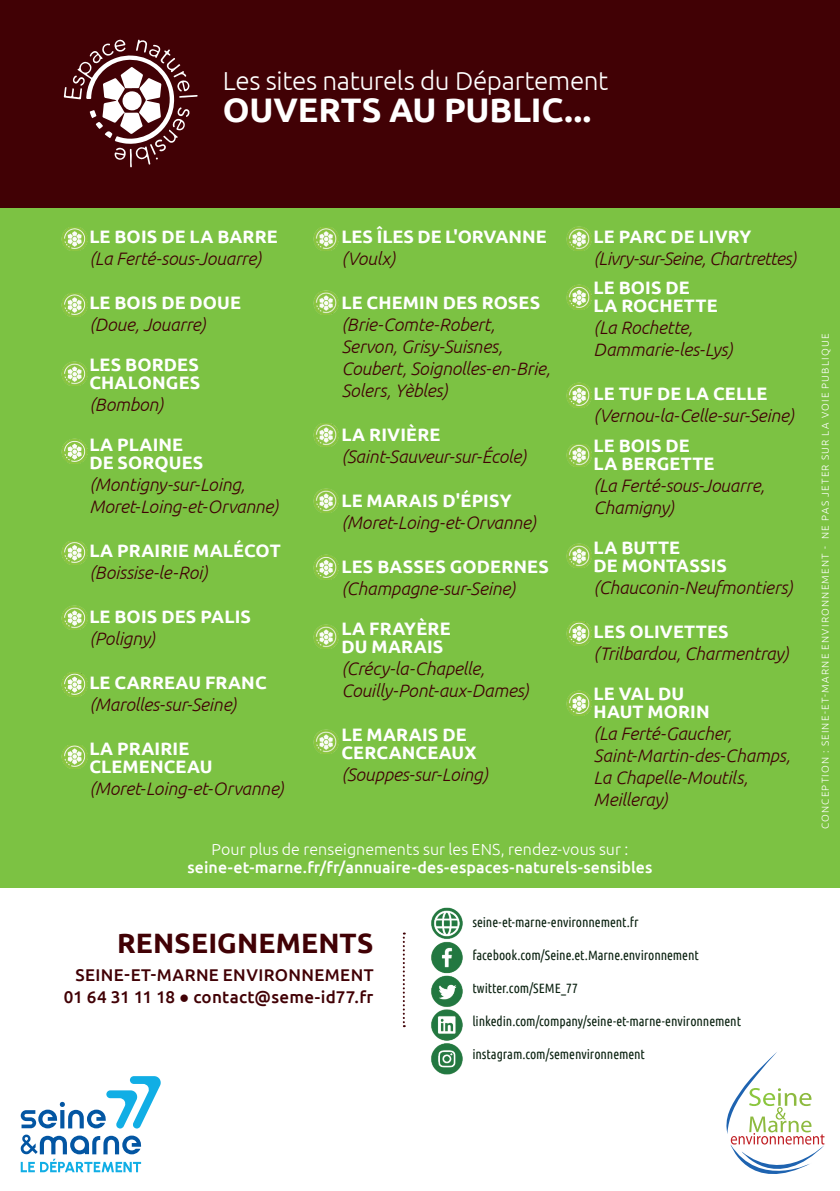
<style>
.page{position:relative;width:840px;height:1191px;background:#fff}
.page>*{position:absolute;margin:0;border:0;box-sizing:border-box;transform-origin:0 0}
.t1{font:700 34px "Ubuntu";letter-spacing:-.005em;color:#fff}
.t2{font:700 28px "Ubuntu";letter-spacing:.005em;color:#410105}
.t3{font:300 26px "Ubuntu";letter-spacing:-.015em;color:#fff}
.t4{font:italic 300 18px/22px "Ubuntu";letter-spacing:-.01em;color:#410105}
.t5{font:700 18px/18px "Ubuntu";letter-spacing:.005em;color:#fff}
.t6{font:italic 300 18px "Ubuntu";letter-spacing:-.03em;color:#410105}
.t7{font:500 17px/22px "Ubuntu";letter-spacing:.02em;color:#410105;text-align:right}
.t8{font:500 16px "Ubuntu";letter-spacing:.005em;color:#fff}
.t9{font:300 16px "Ubuntu";letter-spacing:.005em;color:#fff}
.t10{font:13.6px "Ubuntu Condensed";letter-spacing:-.005em;color:#0c2312}
.t11{font:300 10px "Ubuntu";letter-spacing:.125em;color:#fff}
.s1{font-family:"Verdana";font-weight:700}
</style>
<div class="page">
<div style="left:0;top:196px;width:839px;height:692px;background:#7cc243"></div>
<div style="left:0;top:0;width:839px;height:207px;background:#410105"></div>
<img style="left:61px;top:227px;width:27px;height:24px">
<img style="left:313px;top:227px;width:26px;height:24px">
<img style="left:566px;top:382px;width:26px;height:25px">
<img style="left:566px;top:444px;width:26px;height:23px">
<img style="left:566px;top:622px;width:26px;height:23px">
<img style="left:566px;top:543px;width:26px;height:24px">
<img style="left:566px;top:690px;width:26px;height:25px">
<img style="left:566px;top:226px;width:26px;height:25px">
<img style="left:566px;top:284px;width:26px;height:25px">
<img style="left:313px;top:290px;width:26px;height:25px">
<img style="left:313px;top:423px;width:26px;height:23px">
<img style="left:313px;top:488px;width:26px;height:25px">
<img style="left:313px;top:554px;width:26px;height:25px">
<img style="left:313px;top:624px;width:26px;height:24px">
<img style="left:313px;top:729px;width:26px;height:24px">
<img style="left:61px;top:293px;width:27px;height:23px">
<img style="left:61px;top:361px;width:27px;height:25px">
<img style="left:61px;top:438px;width:27px;height:25px">
<img style="left:61px;top:541px;width:27px;height:23px">
<img style="left:61px;top:605px;width:27px;height:24px">
<img style="left:61px;top:673px;width:27px;height:23px">
<img style="left:61px;top:746px;width:27px;height:22px">
<svg style="left:402px;top:932px;width:2px;height:95px"></svg>
<svg style="left:64px;top:39px;width:133px;height:128px"></svg>
<img style="left:431px;top:907px;width:32px;height:168px">
<svg style="left:726px;top:1052px;width:99px;height:122px"></svg>
<svg style="left:20px;top:1076px;width:141px;height:97px"></svg>
<h3 class="t3" style="left:223px;top:65px;width:387px">Les sites naturels du Département</h3>
<h1 class="t1" style="left:223px;top:89px;width:369px">OUVERTS AU PUBLIC...</h1>
<p class="t5" style="left:89px;top:227px;width:190px">LE BOIS DE LA BARRE</p>
<p class="t4" style="left:89px;top:247px;width:173px">(La Ferté-sous-Jouarre)</p>
<p class="t5" style="left:89px;top:293px;width:153px">LE BOIS DE DOUE</p>
<p class="t4" style="left:89px;top:313px;width:118px">(Doue, Jouarre)</p>
<p class="t5" style="left:89px;top:355px;width:112px">LES BORDES<br>CHALONGES</p>
<p class="t4" style="left:89px;top:393px;width:75px">(Bombon)</p>
<p class="t5" style="left:89px;top:435px;width:115px">LA PLAINE<br>DE SORQUES</p>
<p class="t4" style="left:89px;top:473px;width:190px">(Montigny-sur-Loing,<br>Moret-Loing-et-Orvanne)</p>
<p class="t5" style="left:89px;top:541px;width:193px">LA PRAIRIE MALÉCOT</p>
<p class="t4" style="left:89px;top:561px;width:119px">(Boissise-le-Roi)</p>
<p class="t5" style="left:89px;top:607px;width:163px">LE BOIS DES PALIS</p>
<p class="t4" style="left:89px;top:627px;width:67px">(Poligny)</p>
<p class="t5" style="left:89px;top:673px;width:179px">LE CARREAU FRANC</p>
<p class="t4" style="left:89px;top:693px;width:148px">(Marolles-sur-Seine)</p>
<p class="t5" style="left:89px;top:739px;width:125px">LA PRAIRIE<br>CLEMENCEAU</p>
<p class="t4" style="left:89px;top:777px;width:196px">(Moret-Loing-et-Orvanne)</p>
<p class="t5" style="left:341px;top:227px;width:206px">LES ÎLES DE L'ORVANNE</p>
<p class="t4" style="left:341px;top:247px;width:55px">(Voulx)</p>
<p class="t5" style="left:341px;top:293px;width:200px">LE CHEMIN DES ROSES</p>
<p class="t4" style="left:341px;top:313px;width:210px">(Brie-Comte-Robert,<br>Servon, Grisy-Suisnes,<br>Coubert, Soignolles-en-Brie,<br>Solers, Yèbles)</p>
<p class="t5" style="left:341px;top:425px;width:100px">LA RIVIÈRE</p>
<p class="t4" style="left:341px;top:445px;width:186px">(Saint-Sauveur-sur-École)</p>
<p class="t5" style="left:341px;top:491px;width:172px">LE MARAIS D'ÉPISY</p>
<p class="t4" style="left:341px;top:511px;width:196px">(Moret-Loing-et-Orvanne)</p>
<p class="t5" style="left:341px;top:557px;width:209px">LES BASSES GODERNES</p>
<p class="t4" style="left:341px;top:577px;width:175px">(Champagne-sur-Seine)</p>
<p class="t5" style="left:341px;top:619px;width:110px">LA FRAYÈRE<br>DU MARAIS</p>
<p class="t4" style="left:341px;top:657px;width:189px">(Crécy-la-Chapelle,<br>Couilly-Pont-aux-Dames)</p>
<p class="t5" style="left:341px;top:725px;width:136px">LE MARAIS DE<br>CERCANCEAUX</p>
<p class="t4" style="left:341px;top:763px;width:148px">(Souppes-sur-Loing)</p>
<p class="t5" style="left:593px;top:227px;width:159px">LE PARC DE LIVRY</p>
<p class="t6" style="left:593px;top:248px;width:204px">(Livry-sur-Seine, Chartrettes)</p>
<p class="t5" style="left:593px;top:279px;width:125px">LE BOIS DE<br>LA ROCHETTE</p>
<p class="t4" style="left:593px;top:316px;width:140px">(La Rochette,<br>Dammarie-les-Lys)</p>
<p class="t5" style="left:593px;top:385px;width:175px">LE TUF DE LA CELLE</p>
<p class="t4" style="left:593px;top:404px;width:202px">(Vernou-la-Celle-sur-Seine)</p>
<p class="t5" style="left:593px;top:436px;width:122px">LE BOIS DE<br>LA BERGETTE</p>
<p class="t4" style="left:593px;top:474px;width:173px">(La Ferté-sous-Jouarre,<br>Chamigny)</p>
<p class="t5" style="left:593px;top:538px;width:135px">LA BUTTE<br>DE MONTASSIS</p>
<p class="t4" style="left:593px;top:576px;width:200px">(Chauconin-Neufmontiers)</p>
<p class="t5" style="left:593px;top:622px;width:137px">LES OLIVETTES</p>
<p class="t4" style="left:593px;top:642px;width:196px">(Trilbardou, Charmentray)</p>
<p class="t5" style="left:593px;top:684px;width:118px">LE VAL DU<br>HAUT MORIN</p>
<p class="t4" style="left:593px;top:722px;width:198px">(La Ferté-Gaucher,<br>Saint-Martin-des-Champs,<br>La Chapelle-Moutils,<br>Meilleray)</p>
<p class="t9" style="left:211px;top:840px;width:418px">Pour plus de renseignements sur les ENS, rendez-vous sur :</p>
<p class="t8" style="left:187px;top:857px;width:466px">seine-et-marne.fr/fr/annuaire-des-espaces-naturels-sensibles</p>
<h2 class="t2" style="left:117px;top:926px;width:257px">RENSEIGNEMENTS</h2>
<p class="t7" style="left:64px;top:963px;width:311px">SEINE-ET-MARNE ENVIRONNEMENT<br>01 64 31 11 18 <span class="s1">●</span> contact@seme-id77.fr</p>
<p class="t10" style="left:472px;top:914px;width:167px">seine-et-marne-environnement.fr</p>
<p class="t10" style="left:472px;top:947px;width:228px">facebook.com/Seine.et.Marne.environnement</p>
<p class="t10" style="left:472px;top:980px;width:107px">twitter.com/SEME_77</p>
<p class="t10" style="left:472px;top:1013px;width:270px">linkedin.com/company/seine-et-marne-environnement</p>
<p class="t10" style="left:472px;top:1046px;width:174px">instagram.com/semenvironnement</p>
<p class="t11" style="left:818px;top:829px;width:497px;rotate:-90deg">CONCEPTION : SEINE-ET-MARNE ENVIRONNEMENT - NE PAS JETER SUR LA VOIE PUBLIQUE</p>
</div>
